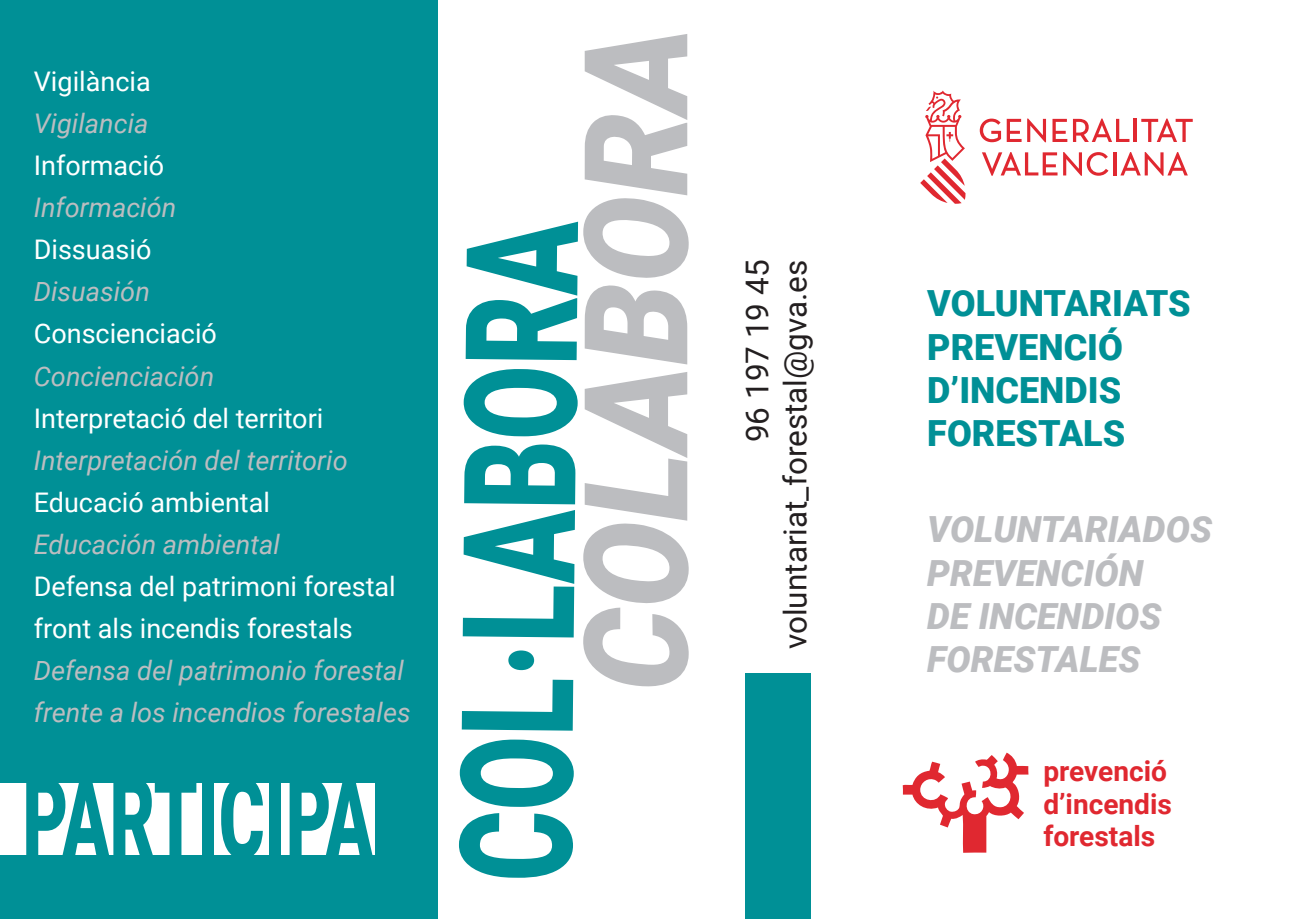
<style>
.page{position:relative;width:1289px;height:919px;background:#fff}
.page>*{position:absolute;margin:0;border:0;box-sizing:border-box;transform-origin:0 0}
.t1{font:italic 900 36px/43.2px "Roboto";color:#bcbdc0}
.t2{font:900 36px/43.2px "Roboto";color:#009096}
.t3{font:31.5px/37.8px "Roboto";color:#231f20;text-align:right}
.t4{font:700 28.05px/32.4px "Roboto";color:#e02830}
.t5{font:italic 27px/42px "Roboto";color:#bcbdc0}
.t6{font:27px/42px "Roboto";color:#fff}
</style>
<div class="page">
<div style="left:0;top:0;width:438px;height:918px;background:#009096"></div>
<div style="left:745px;top:674px;width:65px;height:244px;background:#009096"></div>
<div style="left:0;top:783px;width:374px;height:72px;background:#fff"></div>
<svg style="left:459px;top:813px;width:114px;height:64px"></svg>
<svg style="left:459px;top:739px;width:115px;height:67px"></svg>
<svg style="left:462px;top:34px;width:226px;height:696px"></svg>
<svg style="left:1027px;top:118px;width:19px;height:24px"></svg>
<svg style="left:979px;top:119px;width:42px;height:23px"></svg>
<hr style="left:1133px;top:119px;width:3px;height:23px;background:#e02830">
<svg style="left:1141px;top:118px;width:51px;height:24px"></svg>
<svg style="left:1052px;top:118px;width:77px;height:24px"></svg>
<svg style="left:1120px;top:152px;width:67px;height:24px"></svg>
<svg style="left:1063px;top:152px;width:45px;height:24px"></svg>
<hr style="left:1113px;top:152px;width:3px;height:23px;background:#e02830">
<svg style="left:982px;top:152px;width:75px;height:24px"></svg>
<svg style="left:920px;top:90px;width:45px;height:114px"></svg>
<svg style="left:902px;top:752px;width:126px;height:100px"></svg>
<svg style="left:26px;top:783px;width:170px;height:72px"></svg>
<div style="left:202px;top:777px;width:12px;height:81px;background:#009096"></div>
<svg style="left:221px;top:783px;width:42px;height:72px"></svg>
<div style="left:269px;top:777px;width:12px;height:81px;background:#009096"></div>
<svg style="left:289px;top:783px;width:84px;height:72px"></svg>
<p class="t6" style="left:34px;top:60px;width:118px">Vigilància</p>
<p class="t5" style="left:34px;top:102px;width:116px">Vigilancia</p>
<p class="t6" style="left:34px;top:144px;width:132px">Informació</p>
<p class="t5" style="left:34px;top:186px;width:144px">Información</p>
<p class="t6" style="left:34px;top:228px;width:119px">Dissuasió</p>
<p class="t5" style="left:34px;top:270px;width:118px">Disuasión</p>
<p class="t6" style="left:34px;top:312px;width:185px">Conscienciació</p>
<p class="t5" style="left:34px;top:354px;width:182px">Concienciación</p>
<p class="t6" style="left:34px;top:396px;width:291px">Interpretació del territori</p>
<p class="t5" style="left:34px;top:438px;width:315px">Interpretación del territorio</p>
<p class="t6" style="left:34px;top:480px;width:238px">Educació ambiental</p>
<p class="t5" style="left:34px;top:522px;width:248px">Educación ambiental</p>
<p class="t6" style="left:34px;top:564px;width:363px">Defensa del patrimoni forestal front als incendis forestals</p>
<p class="t5" style="left:34px;top:648px;width:378px">Defensa del patrimonio forestal frente a los incendios forestales</p>
<p class="t3" style="left:737px;top:649px;width:391px;rotate:-90deg">96 197 19 45 voluntariat_forestal@gva.es</p>
<h1 class="t2" style="left:927px;top:280px;width:265px">VOLUNTARIATS<br>PREVENCIÓ<br>D’INCENDIS<br>FORESTALS</h1>
<h1 class="t1" style="left:927px;top:506px;width:286px">VOLUNTARIADOS<br>PREVENCIÓN<br>DE INCENDIOS<br>FORESTALES</h1>
<p class="t4" style="left:1043px;top:754px;width:130px">prevenció d’incendis forestals</p>
</div>
